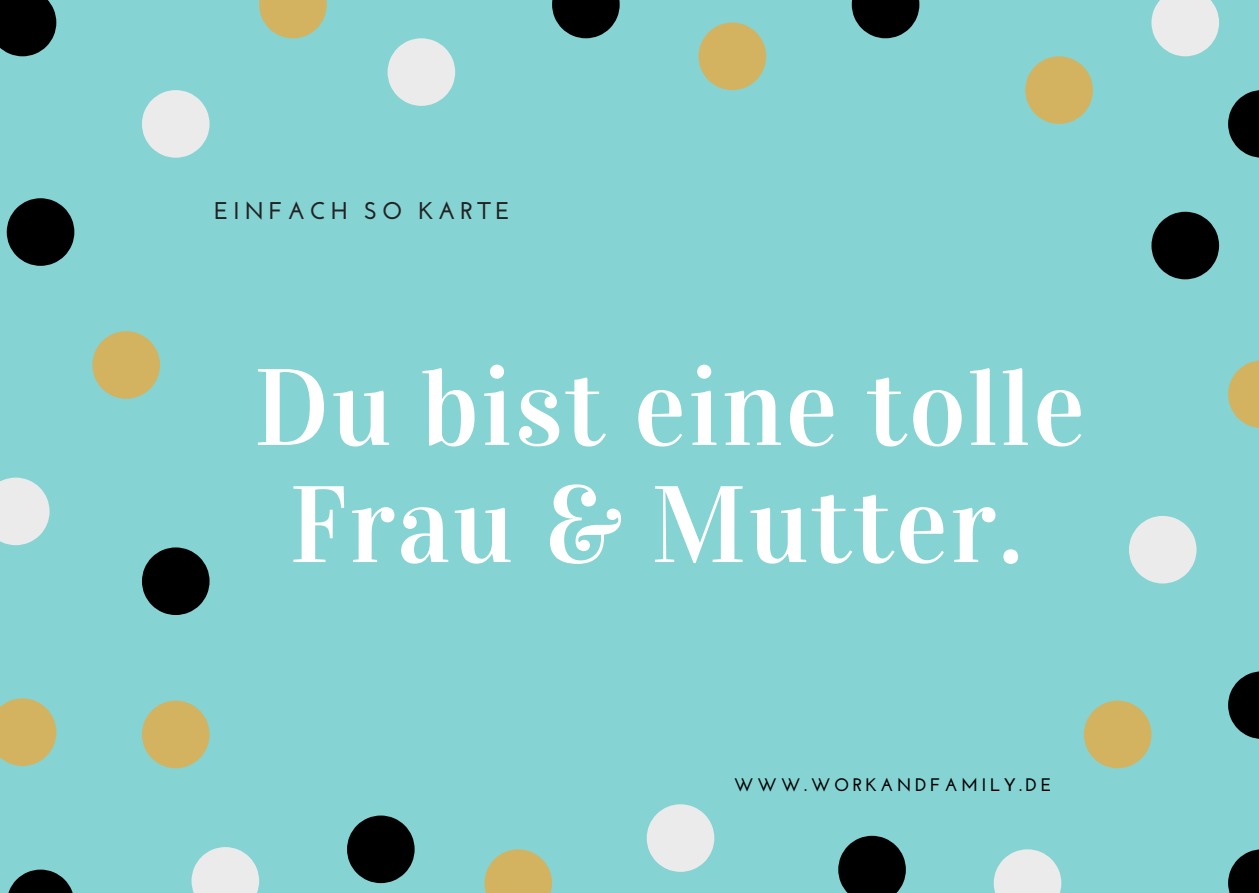
<style>
.page{position:relative;width:1259px;height:893px;background:#86d3d3}
.page>*{position:absolute;margin:0;border:0;box-sizing:border-box;transform-origin:0 0}
.t1{font:108.9px/117px "Vidaloka";letter-spacing:.02em;color:#fff;text-align:center}
.t2{font:700 24.3px "Josefin Sans";letter-spacing:.19em;color:#222}
.t3{font:700 18px "Josefin Sans";letter-spacing:.19em;color:#000}
</style>
<div class="page">
<svg style="left:259px;top:0;width:68px;height:38px"></svg>
<svg style="left:142px;top:90px;width:67px;height:68px"></svg>
<svg style="left:552px;top:0;width:67px;height:38px"></svg>
<svg style="left:852px;top:0;width:67px;height:38px"></svg>
<svg style="left:1151px;top:0;width:68px;height:56px"></svg>
<svg style="left:1151px;top:212px;width:68px;height:67px"></svg>
<svg style="left:1129px;top:516px;width:67px;height:67px"></svg>
<svg style="left:387px;top:38px;width:68px;height:68px"></svg>
<svg style="left:1228px;top:671px;width:31px;height:68px"></svg>
<svg style="left:1228px;top:849px;width:31px;height:44px"></svg>
<svg style="left:993px;top:849px;width:68px;height:44px"></svg>
<svg style="left:838px;top:836px;width:68px;height:57px"></svg>
<svg style="left:0;top:0;width:56px;height:56px;background:#0e1616"></svg>
<svg style="left:7px;top:198px;width:67px;height:68px"></svg>
<svg style="left:142px;top:547px;width:67px;height:68px"></svg>
<svg style="left:0;top:478px;width:50px;height:67px;background:#dae7e7"></svg>
<svg style="left:191px;top:847px;width:68px;height:46px"></svg>
<svg style="left:8px;top:870px;width:65px;height:23px"></svg>
<svg style="left:347px;top:815px;width:67px;height:68px"></svg>
<svg style="left:647px;top:804px;width:67px;height:68px"></svg>
<svg style="left:698px;top:23px;width:68px;height:67px"></svg>
<svg style="left:1025px;top:56px;width:68px;height:68px"></svg>
<svg style="left:1228px;top:360px;width:31px;height:68px"></svg>
<svg style="left:1084px;top:701px;width:67px;height:67px"></svg>
<svg style="left:92px;top:331px;width:68px;height:68px"></svg>
<svg style="left:142px;top:701px;width:67px;height:67px"></svg>
<svg style="left:0;top:698px;width:56px;height:68px"></svg>
<svg style="left:484px;top:849px;width:68px;height:44px"></svg>
<svg style="left:1228px;top:90px;width:31px;height:68px"></svg>
<p class="t2" style="left:214px;top:200px;width:297px">EINFACH SO KARTE</p>
<p class="t1" style="left:254px;top:350px;width:833px">Du bist eine tolle<br>Frau &amp; Mutter.</p>
<p class="t3" style="left:734px;top:777px;width:319px">WWW.WORKANDFAMILY.DE</p>
</div>
